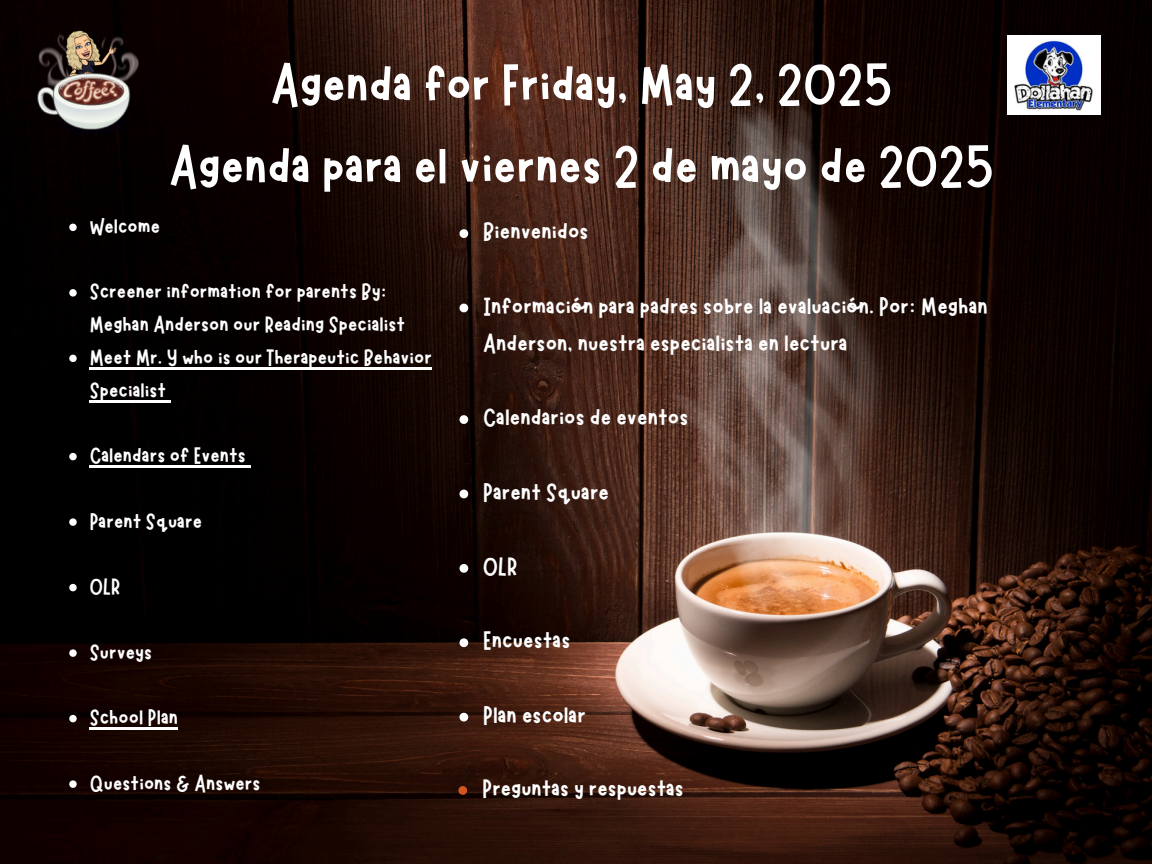
<style>
.page{position:relative;width:1152px;height:864px;background:#fff}
.page>*{position:absolute;margin:0;border:0;box-sizing:border-box;transform-origin:0 0}
.t1{font:59.25px/81.9px "Marykate";color:#fff;text-align:center}
.t2{font:26.7px/37.2px "Marykate";color:#fff}
.t3{font:26.4px "Marykate";color:#fff}
.t4{font:23.85px/32.7px "Marykate";color:#fff}
</style>
<div class="page">
<img style="left:0;top:0;width:1152px;height:864px">
<svg style="left:69px;top:224px;width:8px;height:7px"></svg>
<svg style="left:69px;top:289px;width:8px;height:8px"></svg>
<svg style="left:69px;top:355px;width:8px;height:7px"></svg>
<hr style="left:90px;top:367px;width:342px;height:3px;background:#fff">
<hr style="left:90px;top:400px;width:76px;height:2px;background:#fff">
<svg style="left:69px;top:453px;width:8px;height:7px"></svg>
<hr style="left:90px;top:466px;width:156px;height:2px;background:#fff">
<svg style="left:69px;top:518px;width:8px;height:8px"></svg>
<svg style="left:69px;top:584px;width:8px;height:7px"></svg>
<svg style="left:69px;top:649px;width:8px;height:8px"></svg>
<svg style="left:69px;top:715px;width:8px;height:7px"></svg>
<hr style="left:90px;top:728px;width:88px;height:2px;background:#fff">
<svg style="left:69px;top:780px;width:8px;height:8px"></svg>
<img style="left:1008px;top:35px;width:93px;height:80px">
<img style="left:30px;top:24px;width:112px;height:112px">
<svg style="left:459px;top:229px;width:9px;height:9px"></svg>
<svg style="left:459px;top:304px;width:9px;height:8px"></svg>
<svg style="left:459px;top:415px;width:9px;height:9px"></svg>
<svg style="left:459px;top:490px;width:9px;height:8px"></svg>
<svg style="left:459px;top:564px;width:9px;height:9px"></svg>
<svg style="left:459px;top:638px;width:9px;height:9px"></svg>
<svg style="left:459px;top:713px;width:9px;height:9px"></svg>
<svg style="left:458px;top:786px;width:9px;height:9px"></svg>
<p class="t4" style="left:90px;top:208px;width:72px">Welcome</p>
<p class="t1" style="left:169px;top:38px;width:827px">Agenda for Friday, May 2, 2025<br>Agenda para el viernes 2 de mayo de 2025</p>
<p class="t2" style="left:483px;top:211px;width:107px">Bienvenidos</p>
<p class="t4" style="left:90px;top:273px;width:317px">Screener information for parents By:<br>Meghan Anderson our Reading Specialist</p>
<h1 class="t4" style="left:90px;top:339px;width:344px">Meet Mr. Y who is our Therapeutic Behavior<br>Specialist</h1>
<p class="t4" style="left:90px;top:437px;width:158px">Calendars of Events</p>
<p class="t4" style="left:90px;top:502px;width:114px">Parent Square</p>
<p class="t4" style="left:90px;top:568px;width:32px">OLR</p>
<p class="t4" style="left:90px;top:633px;width:64px">Surveys</p>
<p class="t4" style="left:90px;top:699px;width:90px">School Plan</p>
<p class="t4" style="left:90px;top:764px;width:172px">Questions &amp; Answers</p>
<p class="t2" style="left:483px;top:285px;width:506px">Información para padres sobre la evaluación. Por: Meghan<br>Anderson, nuestra especialista en lectura</p>
<p class="t2" style="left:483px;top:397px;width:207px">Calendarios de eventos</p>
<p class="t2" style="left:483px;top:471px;width:128px">Parent Square</p>
<p class="t2" style="left:483px;top:545px;width:36px">OLR</p>
<p class="t2" style="left:483px;top:620px;width:89px">Encuestas</p>
<p class="t2" style="left:483px;top:694px;width:104px">Plan escolar</p>
<p class="t3" style="left:482px;top:772px;width:203px">Preguntas y respuestas</p>
</div>
